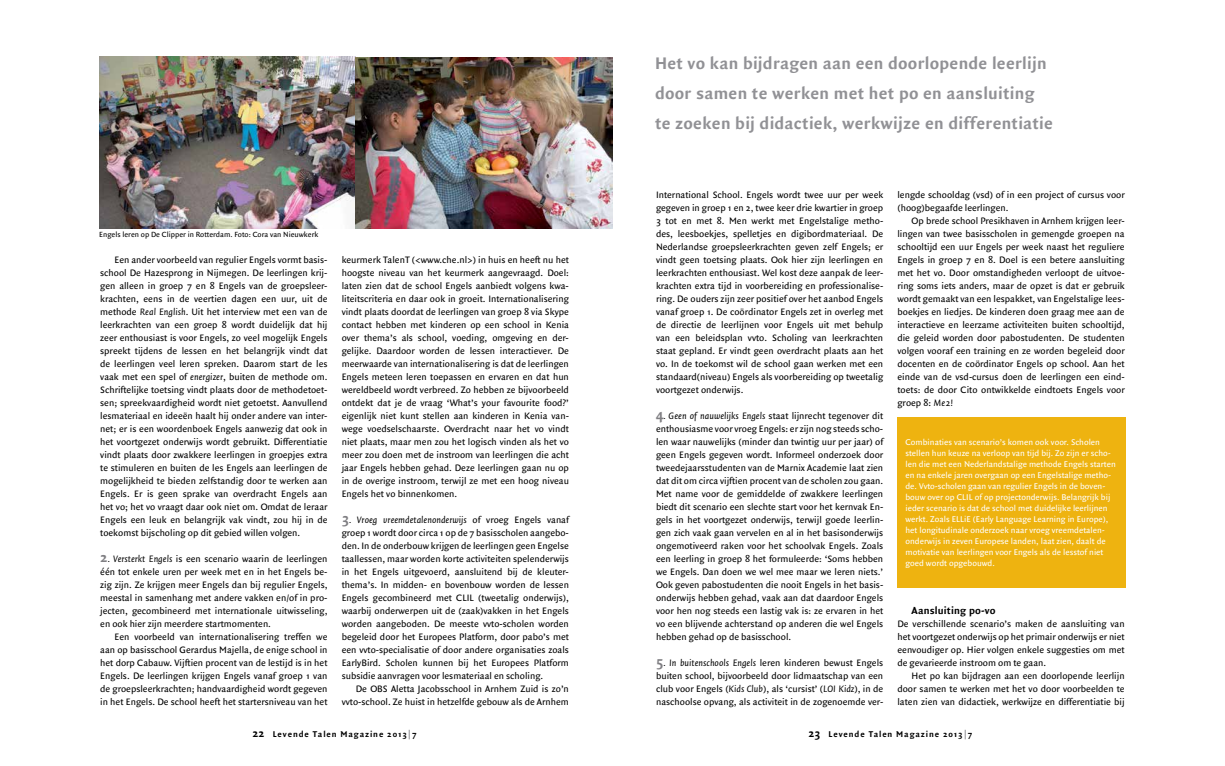
<style>
.page{position:relative;width:1225px;height:766px;background:#fff}
.page>*{position:absolute;margin:0;border:0;box-sizing:border-box;transform-origin:0 0}
.t1{font:700 18px/30px "Quadraat Sans";letter-spacing:.015em;color:#919195}
.t2{font:700 11px "Quadraat Sans";letter-spacing:.015em;color:#000}
.t3{font:10px/13px "Quadraat Sans";color:#000;text-align:justify}
.t4{font:9px/11px "Quadraat Sans";color:#fff}
.t5{font:700 9px "Quadraat Sans";letter-spacing:.1em;color:#000}
.t6{font:8px "Quadraat Sans";color:#000}
.s1{font-style:italic}
.s2{font-weight:700;font-size:15px;color:#807f83}
.s3{font-size:12px}
.s4{color:#919195}
</style>
<div class="page">
<img style="left:99px;top:57px;width:513px;height:171px">
<div style="left:897px;top:417px;width:228px;height:170px;background:#eeb310"></div>
<p class="t6" style="left:99px;top:230px;width:220px">Engels leren op De Clipper in Rotterdam. Foto: Cora van Nieuwkerk</p>
<p class="t3" style="left:100px;top:253px;width:229px;text-indent:14px">Een ander voorbeeld van regulier Engels vormt basis&shy;school De Hazesprong in Nijmegen. De leerlingen krij&shy;gen alleen in groep 7 en 8 Engels van de groepsleer&shy;krachten, eens in de veertien dagen een uur, uit de methode <span class="s1">Real English</span>. Uit het interview met een van de leerkrachten van een groep 8 wordt duidelijk dat hij zeer enthousiast is voor Engels, zo veel mogelijk Engels spreekt tijdens de lessen en het belangrijk vindt dat de leerlingen veel leren spreken. Daarom start de les vaak met een spel of <span class="s1">energizer</span>, buiten de methode om.<br>Schriftelijke toetsing vindt plaats door de methodetoet&shy;sen; spreekvaardigheid wordt niet getoetst. Aanvullend lesmateriaal en ideeën haalt hij onder andere van inter&shy;net; er is een woordenboek Engels aanwezig dat ook in het voortgezet onderwijs wordt gebruikt. Differentiatie vindt plaats door zwakkere leerlingen in groepjes extra te stimuleren en buiten de les Engels aan leerlingen de mogelijkheid te bieden zelfstandig door te werken aan Engels. Er is geen sprake van overdracht Engels aan het vo; het vo vraagt daar ook niet om. Omdat de leraar Engels een leuk en belangrijk vak vindt, zou hij in de toekomst bijscholing op dit gebied willen volgen.</p>
<p class="t3" style="left:100px;top:552px;width:229px"><span class="s2">2</span><span class="s1">. Versterkt Engels</span> is een scenario waarin de leerlingen één tot enkele uren per week met en in het Engels be&shy;zig zijn. Ze krijgen meer Engels dan bij regulier Engels, meestal in samenhang met andere vakken en/of in pro&shy;jecten, gecombineerd met internationale uitwisseling, en ook hier zijn meerdere startmomenten.</p>
<p class="t3" style="left:100px;top:630px;width:229px;text-indent:14px">Een voorbeeld van internationalisering treffen we aan op basisschool Gerardus Majella, de enige school in het dorp Cabauw. Vijftien procent van de lestijd is in het Engels. De leerlingen krijgen Engels vanaf groep 1 van de groepsleerkrachten; handvaardigheid wordt gegeven in het Engels. De school heeft het startersniveau van het</p>
<p class="t3" style="left:342px;top:253px;width:229px">keurmerk TalenT (&lt;www.che.nl&gt;) in huis en heeft nu het hoogste niveau van het keurmerk aangevraagd. Doel: laten zien dat de school Engels aanbiedt volgens kwa&shy;liteitscriteria en daar ook in groeit. Internationalisering vindt plaats doordat de leerlingen van groep 8 via Skype contact hebben met kinderen op een school in Kenia over thema’s als school, voeding, omgeving en der&shy;gelijke. Daardoor worden de lessen interactiever. De meerwaarde van internationalisering is dat de leerlingen Engels meteen leren toepassen en ervaren en dat hun wereldbeeld wordt verbreed. Zo hebben ze bijvoorbeeld ontdekt dat je de vraag ‘What’s your favourite food?’ eigenlijk niet kunt stellen aan kinderen in Kenia van&shy;wege voedselschaarste. Overdracht naar het vo vindt niet plaats, maar men zou het logisch vinden als het vo meer zou doen met de instroom van leerlingen die acht jaar Engels hebben gehad. Deze leerlingen gaan nu op in de overige instroom, terwijl ze met een hoog niveau Engels het vo binnenkomen.</p>
<p class="t3" style="left:342px;top:513px;width:229px"><span class="s2">3</span><span class="s1">. Vroeg vreemdetalenonderwijs</span> of vroeg Engels vanaf groep 1 wordt door circa 1 op de 7 basisscholen aangebo&shy;den. In de onderbouw krijgen de leerlingen geen Engelse taallessen, maar worden korte activiteiten spelenderwijs in het Engels uitgevoerd, aansluitend bij de kleuter&shy;thema’s. In midden- en bovenbouw worden de lessen Engels gecombineerd met CLIL (tweetalig onderwijs), waarbij onderwerpen uit de (zaak)vakken in het Engels worden aangeboden. De meeste vvto-scholen worden begeleid door het Europees Platform, door pabo’s met een vvto-specialisatie of door andere organisaties zoals EarlyBird. Scholen kunnen bij het Europees Platform subsidie aanvragen voor lesmateriaal en scholing.</p>
<p class="t3" style="left:342px;top:682px;width:229px;text-align:right">De OBS Aletta Jacobsschool in Arnhem Zuid is zo’n vvto-school. Ze huist in hetzelfde gebouw als de Arnhem</p>
<h1 class="t1" style="left:655px;top:49px;width:399px">Het vo kan bijdragen aan een doorlopende leerlijn door samen te werken met het po en aansluiting te zoeken bij didactiek, werkwijze en differentiatie</h1>
<p class="t3" style="left:656px;top:188px;width:229px">International School. Engels wordt twee uur per week gegeven in groep 1 en 2, twee keer drie kwartier in groep 3 tot en met 8. Men werkt met Engelstalige metho&shy;des, leesboekjes, spelletjes en digibordmateriaal. De Nederlandse groepsleerkrachten geven zelf Engels; er vindt geen toetsing plaats. Ook hier zijn leerlingen en leerkrachten enthousiast. Wel kost deze aanpak de leer&shy;krachten extra tijd in voorbereiding en professionalise&shy;ring. De ouders zijn zeer positief over het aanbod Engels vanaf groep 1. De coördinator Engels zet in overleg met de directie de leerlijnen voor Engels uit met behulp van een beleidsplan vvto. Scholing van leerkrachten staat gepland. Er vindt geen overdracht plaats aan het vo. In de toekomst wil de school gaan werken met een standaard(niveau) Engels als voorbereiding op tweetalig voortgezet onderwijs.</p>
<p class="t3" style="left:656px;top:409px;width:229px"><span class="s2">4</span><span class="s1">. Geen of nauwelijks Engels</span> staat lijnrecht tegenover dit enthousiasme voor vroeg Engels: er zijn nog steeds scho&shy;len waar nauwelijks (minder dan twintig uur per jaar) of geen Engels gegeven wordt. Informeel onderzoek door tweedejaarsstudenten van de Marnix Academie laat zien dat dit om circa vijftien procent van de scholen zou gaan.<br>Met name voor de gemiddelde of zwakkere leerlingen biedt dit scenario een slechte start voor het kernvak En&shy;gels in het voortgezet onderwijs, terwijl goede leerlin&shy;gen zich vaak gaan vervelen en al in het basisonderwijs ongemotiveerd raken voor het schoolvak Engels. Zoals een leerling in groep 8 het formuleerde: ‘Soms hebben we Engels. Dan doen we wel mee maar we leren niets.’ Ook geven pabostudenten die nooit Engels in het basis&shy;onderwijs hebben gehad, vaak aan dat daardoor Engels voor hen nog steeds een lastig vak is: ze ervaren in het vo een blijvende achterstand op anderen die wel Engels hebben gehad op de basisschool.</p>
<p class="t3" style="left:656px;top:656px;width:229px"><span class="s2">5</span><span class="s1">. In buitenschools Engels</span> leren kinderen bewust Engels buiten school, bijvoorbeeld door lidmaatschap van een club voor Engels (<span class="s1">Kids Club</span>), als ‘cursist’ (<span class="s1">LOI Kidz</span>), in de naschoolse opvang, als activiteit in de zogenoemde ver-</p>
<p class="t3" style="left:897px;top:188px;width:229px">lengde schooldag (vsd) of in een project of cursus voor (hoog)begaafde leerlingen.</p>
<p class="t3" style="left:897px;top:214px;width:229px;text-indent:14px">Op brede school Presikhaven in Arnhem krijgen leer&shy;lingen van twee basisscholen in gemengde groepen na schooltijd een uur Engels per week naast het reguliere Engels in groep 7 en 8. Doel is een betere aansluiting met het vo. Door omstandigheden verloopt de uitvoe&shy;ring soms iets anders, maar de opzet is dat er gebruik wordt gemaakt van een lespakket, van Engelstalige lees&shy;boekjes en liedjes. De kinderen doen graag mee aan de interactieve en leerzame activiteiten buiten schooltijd, die geleid worden door pabostudenten. De studenten volgen vooraf een training en ze worden begeleid door docenten en de coördinator Engels op school. Aan het einde van de vsd-cursus doen de leerlingen een eind&shy;toets: de door Cito ontwikkelde eindtoets Engels voor groep 8: <span class="s1">Me2!</span></p>
<p class="t4" style="left:905px;top:436px;width:212px">Combinaties van scenario’s komen ook voor. Scholen stellen hun keuze na verloop van tijd bij. Zo zijn er scho&shy;len die met een Nederlandstalige methode Engels starten en na enkele jaren overgaan op een Engelstalige metho&shy;de. Vvto-scholen gaan van regulier Engels in de boven&shy;bouw over op CLIL of op projectonderwijs. Belangrijk bij ieder scenario is dat de school met duidelijke leerlijnen werkt. Zoals ELLiE (Early Language Learning in Europe), het longitudinale onderzoek naar vroeg vreemdetalen&shy;onderwijs in zeven Europese landen, laat zien, daalt de motivatie van leerlingen voor Engels als de lesstof niet goed wordt opgebouwd.</p>
<p class="t2" style="left:911px;top:604px;width:86px">Aansluiting po-vo</p>
<p class="t3" style="left:897px;top:617px;width:229px">De verschillende scenario’s maken de aansluiting van het voortgezet onderwijs op het primair onderwijs er niet eenvoudiger op. Hier volgen enkele suggesties om met de gevarieerde instroom om te gaan.</p>
<p class="t3" style="left:897px;top:669px;width:229px;text-indent:14px">Het po kan bijdragen aan een doorlopende leerlijn door samen te werken met het vo door voorbeelden te laten zien van didactiek, werkwijze en differentiatie bij</p>
<p class="t5" style="left:252px;top:729px;width:166px"><span class="s3">22</span> Levende Talen Magazine 2013<span class="s4">|</span>7</p>
<p class="t5" style="left:808px;top:729px;width:166px"><span class="s3">23</span> Levende Talen Magazine 2013<span class="s4">|</span>7</p>
</div>
